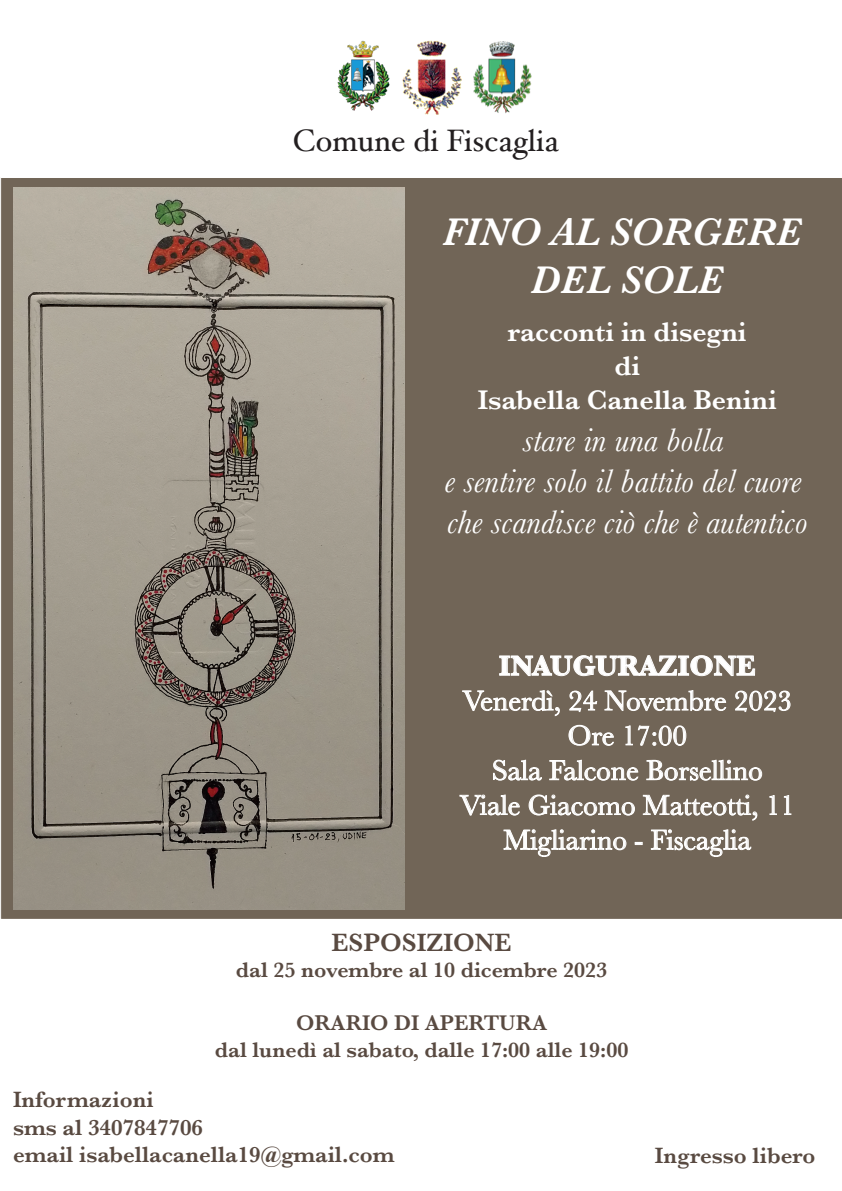
<style>
.page{position:relative;width:842px;height:1191px;background:#fff}
.page>*{position:absolute;margin:0;border:0;box-sizing:border-box;transform-origin:0 0}
.t1{font:italic 600 40px/48px "Baskerville";color:#fff;text-align:center}
.t2{font:italic 34px/40.8px "Baskerville";color:#fff;text-align:center}
.t3{font:31px "Hoefler Text";color:#231f20}
.t4{font:29px/34.8px "Baskerville";color:#fff;text-align:center}
.t5{font:700 29px "Baskerville";color:#fff}
.t6{font:600 28px/33.6px "Baskerville";color:#fff;text-align:center}
.t7{font:600 26px "Baskerville";color:#594a41}
.t8{font:600 23px/27.6px "Baskerville";color:#594a41}
.t9{font:600 22px/26.4px "Baskerville";color:#594a41;text-align:center}
</style>
<div class="page">
<img style="left:403px;top:41px;width:59px;height:73px">
<img style="left:337px;top:40px;width:53px;height:71px">
<img style="left:474px;top:41px;width:57px;height:73px">
<div style="left:1px;top:178px;width:841px;height:741px;background:#716557"></div>
<img style="left:13px;top:188px;width:391px;height:721px">
<svg style="left:499px;top:655px;width:256px;height:21px;background:#968d82"></svg>
<svg style="left:462px;top:690px;width:98px;height:26px;background:#8e8579"></svg>
<svg style="left:570px;top:691px;width:27px;height:21px"></svg>
<svg style="left:605px;top:690px;width:121px;height:21px;background:#958c82"></svg>
<svg style="left:735px;top:691px;width:55px;height:21px"></svg>
<svg style="left:569px;top:725px;width:45px;height:20px"></svg>
<svg style="left:626px;top:725px;width:60px;height:20px"></svg>
<svg style="left:493px;top:760px;width:49px;height:20px"></svg>
<svg style="left:549px;top:760px;width:89px;height:20px;background:#978e84"></svg>
<svg style="left:646px;top:760px;width:116px;height:20px;background:#988f85"></svg>
<svg style="left:460px;top:794px;width:60px;height:21px"></svg>
<svg style="left:529px;top:794px;width:106px;height:21px;background:#938a7f"></svg>
<svg style="left:643px;top:795px;width:114px;height:25px;background:#90877c"></svg>
<svg style="left:770px;top:795px;width:7px;height:19px"></svg>
<svg style="left:784px;top:795px;width:7px;height:19px"></svg>
<svg style="left:504px;top:829px;width:122px;height:27px;background:#91887d"></svg>
<svg style="left:635px;top:842px;width:7px;height:2px"></svg>
<svg style="left:651px;top:829px;width:100px;height:27px;background:#92887e"></svg>
<p class="t3" style="left:293px;top:122px;width:267px">Comune di Fiscaglia</p>
<h1 class="t1" style="left:442px;top:208px;width:361px">FINO AL SORGERE<br>DEL SOLE</h1>
<p class="t6" style="left:478px;top:315px;width:301px">racconti in disegni<br>di<br>Isabella Canella Benini</p>
<p class="t2" style="left:445px;top:419px;width:364px">stare in una bolla<br>e sentire solo il battito del cuore che scandisce ciò che è autentico</p>
<p class="t5" style="left:499px;top:645px;width:258px">INAUGURAZIONE</p>
<p class="t4" style="left:460px;top:683px;width:336px">Venerdì, 24 Novembre 2023<br>Ore 17:00<br>Sala Falcone Borsellino<br>Viale Giacomo Matteotti, 11<br>Migliarino - Fiscaglia</p>
<p class="t7" style="left:332px;top:924px;width:182px">ESPOSIZIONE</p>
<p class="t9" style="left:236px;top:956px;width:373px">dal 25 novembre al 10 dicembre 2023</p>
<p class="t9" style="left:215px;top:1009px;width:415px">ORARIO DI APERTURA<br>dal lunedì al sabato, dalle 17:00 alle 19:00</p>
<p class="t8" style="left:13px;top:1085px;width:383px">Informazioni<br>sms al 3407847706<br>email isabellacanella19@gmail.com</p>
<p class="t8" style="left:655px;top:1142px;width:162px">Ingresso libero</p>
</div>
